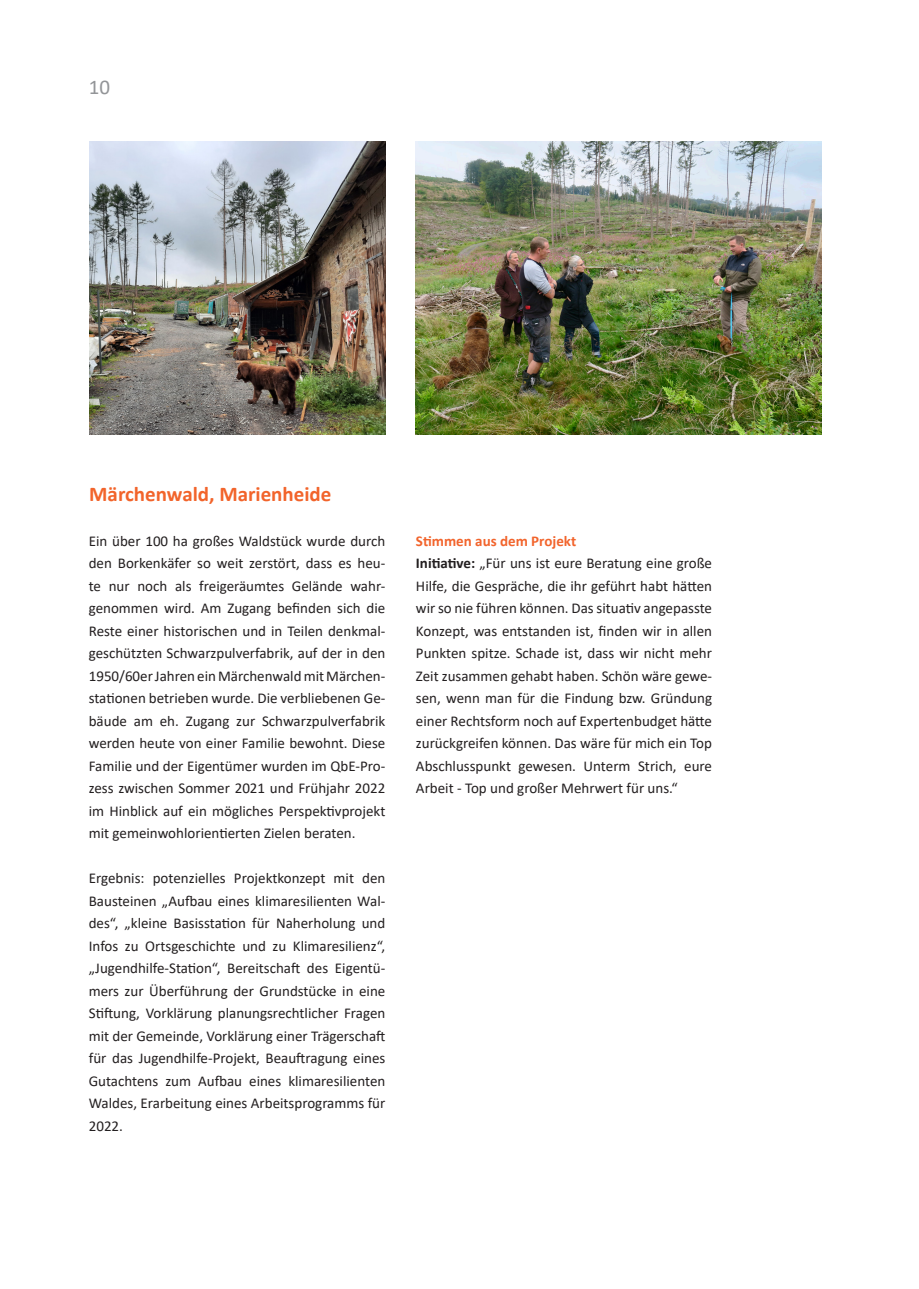
<style>
.page{position:relative;width:919px;height:1289px;background:#fff}
.page>*{position:absolute;margin:0;border:0;box-sizing:border-box;transform-origin:0 0}
.Fließtext{font:700 21px "Calibri";color:#f2642b}
.Fließtext-2{font:21px "Calibri";color:#939598}
.Fließtext-3{font:15px/22.5px "Calibri";color:#231f20;text-align:justify}
.Fließtext-4{font:700 15px "Calibri";color:#f2642c}
.s1{font-weight:700}
</style>
<div class="page">
<img style="left:89px;top:141px;width:296px;height:294px">
<img style="left:416px;top:141px;width:405px;height:294px">
<p class="Fließtext-2" style="left:89px;top:72px;width:23px">10</p>
<p class="Fließtext" style="left:89px;top:478px;width:244px">Märchenwald, Marienheide</p>
<p class="Fließtext-3" style="left:89px;top:529px;width:298px">Ein über 100 ha großes Waldstück wurde durch den Borkenkäfer so weit zerstört, dass es heu&shy;te nur noch als freigeräumtes Gelände wahr&shy;genommen wird. Am Zugang befinden sich die Reste einer historischen und in Teilen denkmal&shy;geschützten Schwarzpulverfabrik, auf der in den 1950/60er Jahren ein Märchenwald mit Märchen&shy;stationen betrieben wurde. Die verbliebenen Ge&shy;bäude am eh. Zugang zur Schwarzpulverfabrik werden heute von einer Familie bewohnt. Diese Familie und der Eigentümer wurden im QbE-Pro&shy;zess zwischen Sommer 2021 und Frühjahr 2022 im Hinblick auf ein mögliches Perspektivprojekt mit gemeinwohlorientierten Zielen beraten.</p>
<p class="Fließtext-3" style="left:89px;top:866px;width:298px">Ergebnis: potenzielles Projektkonzept mit den Bausteinen „Aufbau eines klimaresilienten Wal&shy;des“, „kleine Basisstation für Naherholung und Infos zu Ortsgeschichte und zu Klimaresilienz“, „Jugendhilfe-Station“, Bereitschaft des Eigentü&shy;mers zur Überführung der Grundstücke in eine Stiftung, Vorklärung planungsrechtlicher Fragen mit der Gemeinde, Vorklärung einer Trägerschaft für das Jugendhilfe-Projekt, Beauftragung eines Gutachtens zum Aufbau eines klimaresilienten Waldes, Erarbeitung eines Arbeitsprogramms für 2022.</p>
<p class="Fließtext-4" style="left:416px;top:530px;width:162px">Stimmen aus dem Projekt</p>
<p class="Fließtext-3" style="left:416px;top:551px;width:297px"><span class="s1">Initiative:</span> „Für uns ist eure Beratung eine große Hilfe, die Gespräche, die ihr geführt habt hätten wir so nie führen können. Das situativ angepasste Konzept, was entstanden ist, finden wir in allen Punkten spitze. Schade ist, dass wir nicht mehr Zeit zusammen gehabt haben. Schön wäre gewe&shy;sen, wenn man für die Findung bzw. Gründung einer Rechtsform noch auf Expertenbudget hätte zurückgreifen können. Das wäre für mich ein Top Abschlusspunkt gewesen. Unterm Strich, eure Arbeit - Top und großer Mehrwert für uns.“</p>
</div>
